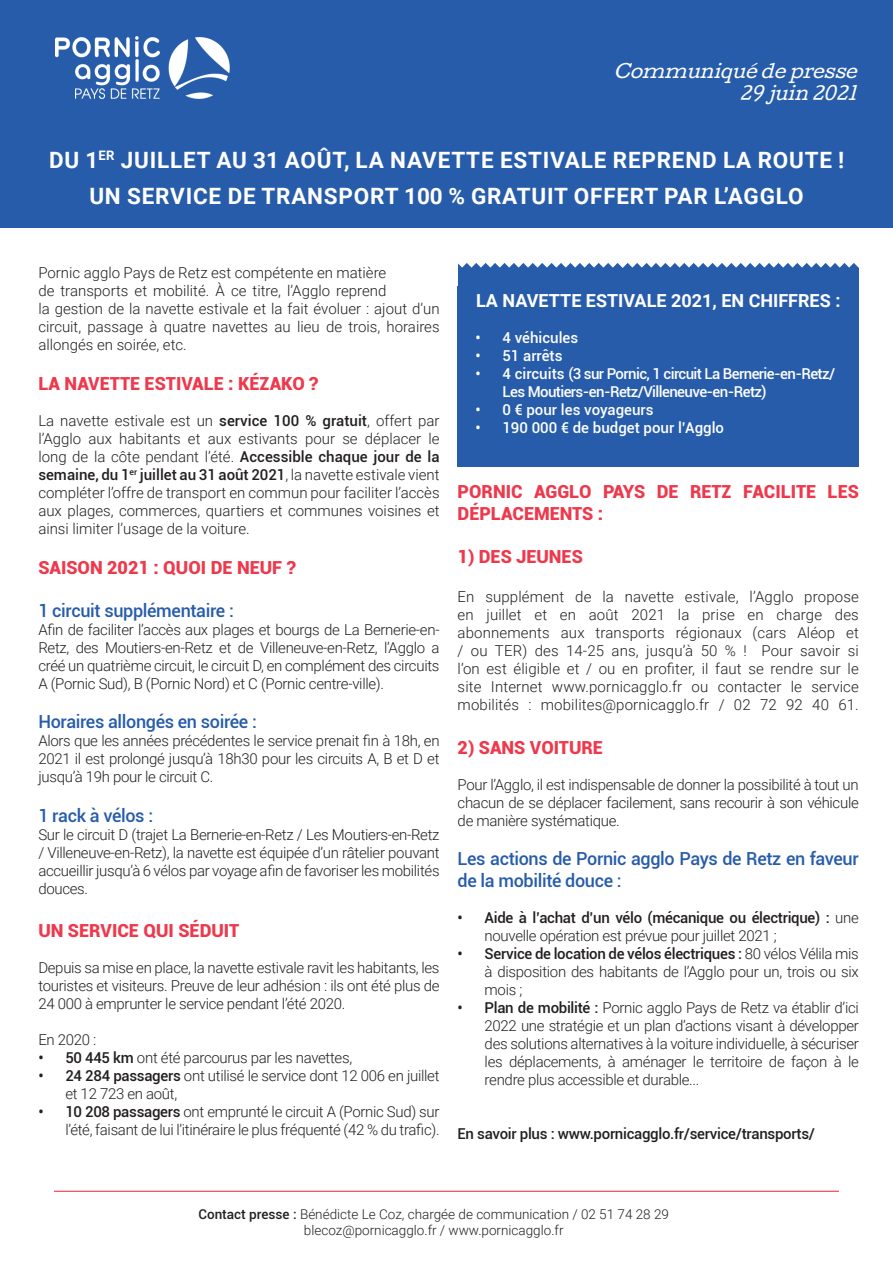
<style>
.page{position:relative;width:893px;height:1263px;background:#fff}
.page>*{position:absolute;margin:0;border:0;box-sizing:border-box;transform-origin:0 0}
.t1{font:700 22.5px/36px "Roboto";letter-spacing:.035em;color:#fff;text-align:center}
.t2{font:900 18px/21.6px "Roboto";color:#ee394d}
.t3{font:500 18px/21.6px "Roboto";letter-spacing:-.02em;color:#275caa}
.t4{font:700 18px "Roboto";color:#fff}
.t5{font:italic 18px "Cutive";color:#fff}
.t6{font:300 15px/18px "Roboto";letter-spacing:-.02em;color:#231f20;text-align:justify}
.t7{font:300 15px/18px "Roboto";color:#231f20}
.t8{font:500 15px/18px "Roboto";letter-spacing:-.02em;color:#231f20}
.t9{font:500 15px/18px "Roboto";letter-spacing:-.025em;color:#fff}
.t10{font:500 15px "Roboto";color:#fff}
.t11{font:300 13.5px "Roboto";color:#231f20}
.s1{font-weight:500}
.s2{font-weight:300}
</style>
<div class="page">
<div style="left:0;top:0;width:893px;height:227px;background:#275caa"></div>
<hr style="left:54px;top:1191px;width:785px;height:1px;background:#ee394d">
<img style="left:55px;top:37px;width:175px;height:62px">
<div style="left:458px;top:268px;width:401px;height:199px;background:#275caa"></div>
<svg style="left:458px;top:263px;width:401px;height:5px"></svg>
<p class="t5" style="left:614px;top:57px;width:252px">Communiquédepresse</p>
<p class="t5" style="left:740px;top:79px;width:126px">29juin2021</p>
<p class="t1" style="left:49px;top:141px;width:797px">DU 1<sup>ER</sup> JUILLET AU 31 AOÛT, LA NAVETTE ESTIVALE REPREND LA ROUTE !<br>UN SERVICE DE TRANSPORT 100 % GRATUIT OFFERT PAR L’AGGLO</p>
<p class="t7" style="left:38px;top:263px;width:403px">Pornic agglo Pays de Retz est compétente en matière<br>de transports et mobilité. À ce titre, l’Agglo reprend<br>la gestion de la navette estivale et la fait évoluer : ajout d’un circuit, passage à quatre navettes au lieu de trois, horaires allongés en soirée, etc.</p>
<p class="t2" style="left:38px;top:372px;width:282px">LA NAVETTE ESTIVALE : KÉZAKO ?</p>
<p class="t6" style="left:38px;top:411px;width:403px">La navette estivale est un <span class="s1">service 100 % gratuit</span>, offert par l’Agglo aux habitants et aux estivants pour se déplacer le long de la côte pendant l’été. <span class="s1">Accessible chaque jour de la semaine, du 1</span><sup>er</sup> <span class="s1">juillet au 31 août 2021</span>, la navette estivale vient compléter l’offre de transport en commun pour faciliter l’accès aux plages, commerces, quartiers et communes voisines et ainsi limiter l’usage de la voiture.</p>
<p class="t2" style="left:38px;top:556px;width:259px">SAISON 2021 : QUOI DE NEUF ?</p>
<p class="t3" style="left:38px;top:599px;width:197px">1 circuit supplémentaire :</p>
<p class="t6" style="left:38px;top:620px;width:403px">Afin de faciliter l’accès aux plages et bourgs de La Bernerie-en-Retz, des Moutiers-en-Retz et de Villeneuve-en-Retz, l’Agglo a créé un quatrième circuit, le circuit D, en complément des circuits A (Pornic Sud), B (Pornic Nord) et C (Pornic centre-ville).</p>
<p class="t3" style="left:38px;top:710px;width:220px">Horaires allongés en soirée :</p>
<p class="t6" style="left:38px;top:731px;width:403px">Alors que les années précédentes le service prenait fin à 18h, en 2021 il est prolongé jusqu’à 18h30 pour les circuits A, B et D et jusqu’à 19h pour le circuit C.</p>
<p class="t3" style="left:38px;top:804px;width:116px">1 rack à vélos :</p>
<p class="t6" style="left:38px;top:825px;width:403px">Sur le circuit D (trajet La Bernerie-en-Retz / Les Moutiers-en-Retz / Villeneuve-en-Retz), la navette est équipée d’un râtelier pouvant accueillir jusqu’à 6 vélos par voyage afin de favoriser les mobilités douces.</p>
<p class="t2" style="left:38px;top:919px;width:202px">UN SERVICE QUI SÉDUIT</p>
<p class="t6" style="left:38px;top:958px;width:403px">Depuis sa mise en place, la navette estivale ravit les habitants, les touristes et visiteurs. Preuve de leur adhésion : ils ont été plus de 24 000 à emprunter le service pendant l’été 2020.</p>
<p class="t6" style="left:38px;top:1030px;width:60px">En 2020 :</p>
<p class="t6" style="left:38px;top:1048px;width:315px"><span class="s1">• 50 445 km</span> ont été parcourus par les navettes,</p>
<p class="t6" style="left:65px;top:1066px;width:376px;text-indent:-27px"><span class="s1">• 24 284 passagers</span> ont utilisé le service dont 12 006 en juillet et 12 723 en août,</p>
<p class="t6" style="left:38px;top:1102px;width:403px;text-align:right"><span class="s1">• 10 208 passagers</span> ont emprunté le circuit A (Pornic Sud) sur l’été, faisant de lui l’itinéraire le plus fréquenté (42 % du trafic).</p>
<p class="t4" style="left:476px;top:288px;width:366px">LA NAVETTE ESTIVALE 2021, EN CHIFFRES :</p>
<p class="t10" style="left:475px;top:327px;width:104px">• 4 véhicules</p>
<p class="t10" style="left:475px;top:345px;width:89px">• 51 arrêts</p>
<p class="t9" style="left:502px;top:364px;width:334px;text-indent:-27px">• 4 circuits (3 sur Pornic, 1 circuit La Bernerie-en-Retz/<br>Les Moutiers-en-Retz/Villeneuve-en-Retz)</p>
<p class="t10" style="left:475px;top:399px;width:180px">• 0 € pour les voyageurs</p>
<p class="t10" style="left:475px;top:417px;width:250px">• 190 000 € de budget pour l’Agglo</p>
<p class="t2" style="left:458px;top:480px;width:403px">PORNIC AGGLO PAYS DE RETZ FACILITE LES<br>DÉPLACEMENTS :</p>
<p class="t2" style="left:458px;top:545px;width:127px">1) DES JEUNES</p>
<p class="t6" style="left:458px;top:587px;width:403px">En supplément de la navette estivale, l’Agglo propose en juillet et en août 2021 la prise en charge des abonnements aux transports régionaux (cars Aléop et / ou TER) des 14-25 ans, jusqu’à 50 % ! Pour savoir si l’on est éligible et / ou en profiter, il faut se rendre sur le site Internet www.pornicagglo.fr ou contacter le service mobilités : mobilites@pornicagglo.fr / 02 72 92 40 61.</p>
<p class="t2" style="left:458px;top:736px;width:147px">2) SANS VOITURE</p>
<p class="t6" style="left:458px;top:775px;width:403px">Pour l’Agglo, il est indispensable de donner la possibilité à tout un chacun de se déplacer facilement, sans recourir à son véhicule de manière systématique.</p>
<p class="t3" style="left:458px;top:847px;width:403px">Les actions de Pornic agglo Pays de Retz en faveur de la mobilité douce :</p>
<p class="t8" style="left:485px;top:908px;width:376px;text-indent:-27px">• Aide à l’achat d’un vélo (mécanique ou électrique) : <span class="s2">une nouvelle opération est prévue pour juillet 2021 ;</span></p>
<p class="t6" style="left:485px;top:944px;width:376px;text-indent:-27px"><span class="s1">• Service de location de vélos électriques :</span> 80 vélos Vélila mis à disposition des habitants de l’Agglo pour un, trois ou six mois ;</p>
<p class="t6" style="left:485px;top:998px;width:376px;text-indent:-27px"><span class="s1">• Plan de mobilité :</span> Pornic agglo Pays de Retz va établir d’ici 2022 une stratégie et un plan d’actions visant à développer des solutions alternatives à la voiture individuelle, à sécuriser les déplacements, à aménager le territoire de façon à le rendre plus accessible et durable...</p>
<p class="t8" style="left:458px;top:1124px;width:359px">En savoir plus : www.pornicagglo.fr/service/transports/</p>
<p class="t11" style="left:198px;top:1205px;width:472px"><span class="s1">Contact presse :</span> Bénédicte Le Coz, chargée de communication / 02 51 74 28 29</p>
<p class="t11" style="left:304px;top:1221px;width:261px">blecoz@pornicagglo.fr / www.pornicagglo.fr</p>
</div>
